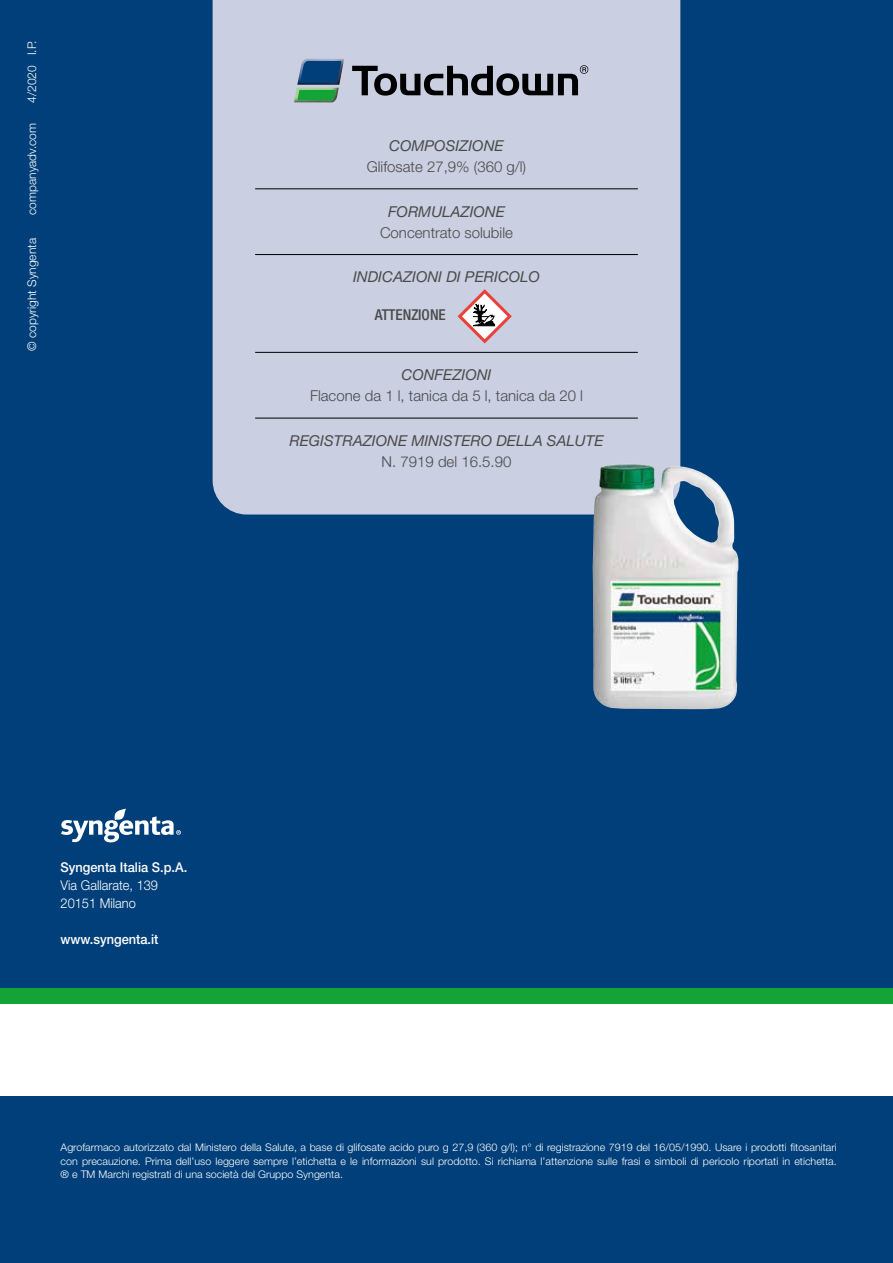
<style>
.page{position:relative;width:893px;height:1263px;background:#003f79}
.page>*{position:absolute;margin:0;border:0;box-sizing:border-box;transform-origin:0 0}
.t1{font:300 15px "Helvetica Neue LT Std";color:#4a4a49}
.t2{font:italic 15px "Helvetica Neue LT Std";color:#4a4a49}
.t3{font:500 condensed 15px "Helvetica Neue LT Std";color:#4a4a49}
.t4{font:500 13.5px "Helvetica Neue LT Std";color:#fff;scale:.95 1}
.t5{font:300 13.5px/18px "Helvetica Neue LT Std";color:#fff;scale:.95 1}
.t6{font:300 12px "Helvetica Neue LT Std";color:#fff}
.t7{font:300 10.5px/13.5px "Helvetica Neue LT Std";color:#fff;text-align:justify}
</style>
<div class="page">
<div style="left:213px;top:0;width:467px;height:514px;background:#cacfe2"></div>
<hr style="left:255px;top:189px;width:383px;height:1px;background:#000">
<hr style="left:255px;top:254px;width:383px;height:1px;background:#000">
<hr style="left:255px;top:352px;width:383px;height:1px;background:#000">
<hr style="left:255px;top:418px;width:383px;height:1px;background:#000">
<img style="left:593px;top:464px;width:146px;height:245px">
<svg style="left:458px;top:289px;width:54px;height:54px;background:#cdb7bf"></svg>
<svg style="left:352px;top:65px;width:236px;height:31px;background:#7b7e8a"></svg>
<svg style="left:294px;top:59px;width:50px;height:43px"></svg>
<svg style="left:61px;top:809px;width:120px;height:33px"></svg>
<div style="left:0;top:988px;width:893px;height:15px;background:#13a337"></div>
<div style="left:0;top:1003px;width:893px;height:92px;background:#fff"></div>
<p class="t6" style="left:25px;top:103px;width:64px;rotate:-90deg">4/2020 I.P.</p>
<p class="t6" style="left:25px;top:215px;width:94px;rotate:-90deg">companyadv.com</p>
<p class="t6" style="left:25px;top:351px;width:114px;rotate:-90deg">© copyright Syngenta</p>
<h1 class="t2" style="left:389px;top:136px;width:116px">COMPOSIZIONE</h1>
<h1 class="t1" style="left:367px;top:157px;width:161px">Glifosate 27,9% (360 g/l)</h1>
<h1 class="t2" style="left:388px;top:202px;width:118px">FORMULAZIONE</h1>
<h1 class="t1" style="left:380px;top:223px;width:134px">Concentrato solubile</h1>
<h1 class="t2" style="left:353px;top:268px;width:188px">INDICAZIONI DI PERICOLO</h1>
<h1 class="t3" style="left:375px;top:306px;width:73px">ATTENZIONE</h1>
<h1 class="t2" style="left:401px;top:366px;width:91px">CONFEZIONI</h1>
<h1 class="t1" style="left:310px;top:387px;width:274px">Flacone da 1 l, tanica da 5 l, tanica da 20 l</h1>
<h1 class="t2" style="left:289px;top:431px;width:316px">REGISTRAZIONE MINISTERO DELLA SALUTE</h1>
<h1 class="t1" style="left:382px;top:452px;width:131px">N. 7919 del 16.5.90</h1>
<p class="t4" style="left:61px;top:859px;width:135px">Syngenta Italia S.p.A.</p>
<p class="t5" style="left:61px;top:876px;width:104px">Via Gallarate, 139<br>20151 Milano</p>
<p class="t4" style="left:61px;top:931px;width:105px">www.syngenta.it</p>
<p class="t7" style="left:61px;top:1140px;width:778px">Agrofarmaco autorizzato dal Ministero della Salute, a base di glifosate acido puro g 27,9 (360 g/l); n° di registrazione 7919 del 16/05/1990. Usare i prodotti fitosanitari con precauzione. Prima dell’uso leggere sempre l’etichetta e le informazioni sul prodotto. Si richiama l’attenzione sulle frasi e simboli di pericolo riportati in etichetta. ® e TM Marchi registrati di una società del Gruppo Syngenta.</p>
</div>
